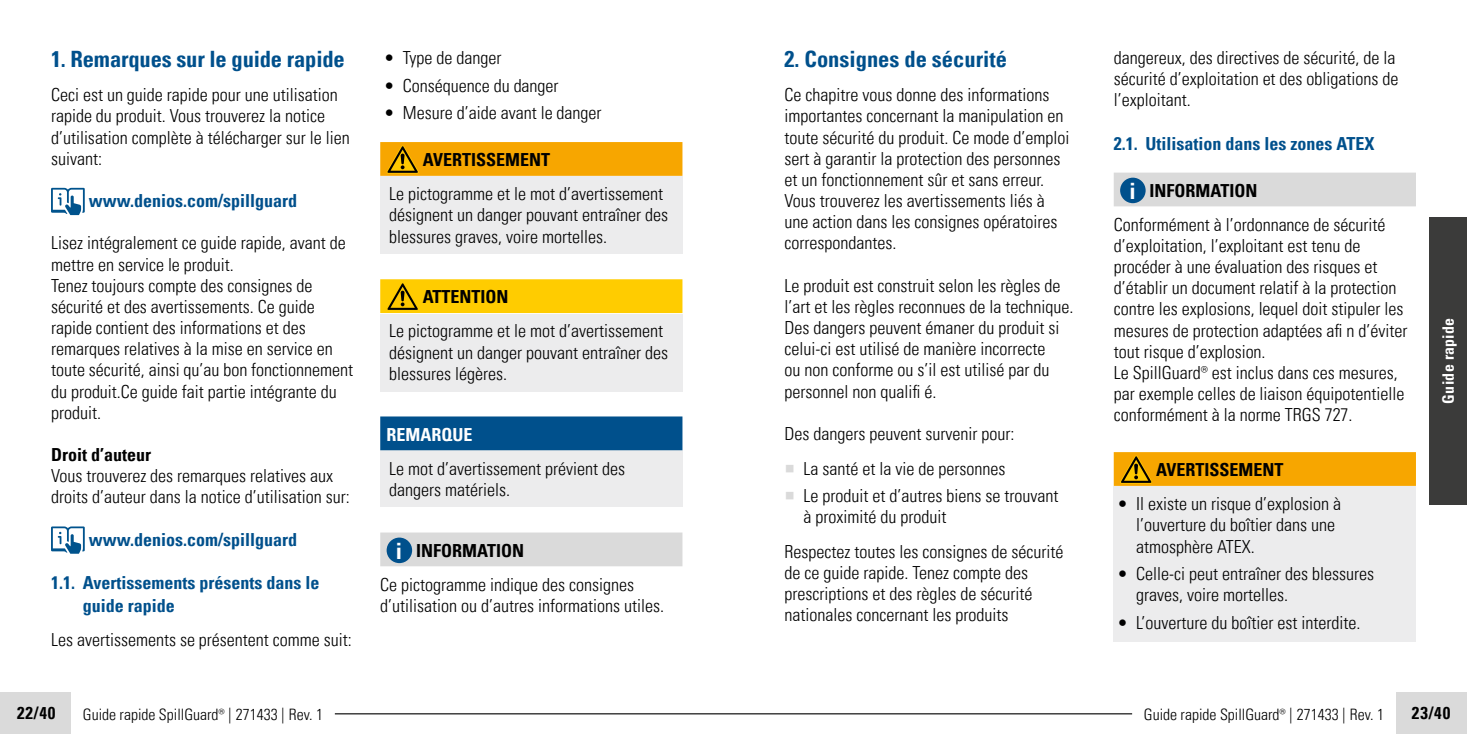
<style>
.page{position:relative;width:1467px;height:734px;background:#fff}
.page>*{position:absolute;margin:0;border:0;box-sizing:border-box;transform-origin:0 0}
.t1{font:700 condensed 22.5px "Univers LT Pro";letter-spacing:-.005em;color:#00508c}
.t2{font:300 condensed 18px/21.2px "Univers LT Pro";color:#000}
.t3{font:700 condensed 18px/22.5px "Univers LT Pro";color:#00508c}
.t4{font:700 condensed 18px "Univers LT Pro";color:#000}
.t5{font:700 condensed 18px "Univers LT Pro";color:#fff}
.t6{font:700 condensed 16.88px "Univers LT Pro";letter-spacing:.05em;color:#000}
.t7{font:300 condensed 15.75px "Univers LT Pro";color:#000}
.t8{font:700 condensed 15.75px "Univers LT Pro";letter-spacing:.02em;color:#fff}
.s1{font-weight:700;font-size:22.5px;color:#fff}
.s2{font-weight:700}
</style>
<div class="page">
<div style="left:1429px;top:217px;width:38px;height:287px;background:#3b3b3a"></div>
<div style="left:0;top:691px;width:71px;height:42px;background:#dadada"></div>
<div style="left:1397px;top:691px;width:70px;height:42px;background:#dadada"></div>
<hr style="left:335px;top:713px;width:797px;height:1px;background:#000">
<div style="left:380px;top:450px;width:303px;height:57px;background:#ececed"></div>
<div style="left:380px;top:313px;width:303px;height:78px;background:#ececed"></div>
<div style="left:380px;top:176px;width:303px;height:78px;background:#ececed"></div>
<svg style="left:51px;top:188px;width:34px;height:27px"></svg>
<svg style="left:51px;top:526px;width:34px;height:27px"></svg>
<div style="left:380px;top:142px;width:302px;height:34px;background:#f7a600"></div>
<div style="left:380px;top:279px;width:302px;height:34px;background:#fc0"></div>
<div style="left:380px;top:416px;width:302px;height:34px;background:#00508c"></div>
<div style="left:380px;top:532px;width:302px;height:34px;background:#dadada"></div>
<svg style="left:387px;top:146px;width:32px;height:28px"></svg>
<svg style="left:387px;top:283px;width:31px;height:27px"></svg>
<div style="left:387px;top:537px;width:25px;height:26px;background:#00508c;border-radius:50%"></div>
<div style="left:1113px;top:486px;width:303px;height:155px;background:#ececed"></div>
<div style="left:1114px;top:172px;width:302px;height:34px;background:#dadada"></div>
<div style="left:1114px;top:452px;width:302px;height:34px;background:#f7a600"></div>
<div style="left:1120px;top:178px;width:26px;height:25px;background:#00508c;border-radius:50%"></div>
<svg style="left:1120px;top:456px;width:32px;height:27px"></svg>
<p class="t1" style="left:51px;top:46px;width:295px">1. Remarques sur le guide rapide</p>
<p class="t2" style="left:51px;top:83px;width:300px">Ceci est un guide rapide pour une utilisation rapide du produit. Vous trouverez la notice d’utilisation complète à télécharger sur le lien suivant:</p>
<p class="t3" style="left:89px;top:189px;width:210px">www.denios.com/spillguard</p>
<p class="t2" style="left:51px;top:231px;width:304px">Lisez intégralement ce guide rapide, avant de mettre en service le produit.<br>Tenez toujours compte des consignes de sécurité et des avertissements. Ce guide rapide contient des informations et des remarques relatives à la mise en service en toute sécurité, ainsi qu’au bon fonctionnement du produit.Ce guide fait partie intégrante du produit.</p>
<p class="t4" style="left:51px;top:443px;width:101px">Droit d’auteur</p>
<p class="t2" style="left:51px;top:464px;width:300px">Vous trouverez des remarques relatives aux droits d’auteur dans la notice d’utilisation sur:</p>
<p class="t3" style="left:89px;top:527px;width:210px">www.denios.com/spillguard</p>
<p class="t3" style="left:83px;top:571px;width:238px;text-indent:-32px">1.1. Avertissements présents dans le guide rapide</p>
<p class="t2" style="left:51px;top:628px;width:302px">Les avertissements se présentent comme suit:</p>
<p class="t2" style="left:385px;top:46px;width:118px">• Type de danger</p>
<p class="t2" style="left:385px;top:74px;width:175px">• Conséquence du danger</p>
<p class="t2" style="left:385px;top:101px;width:218px">• Mesure d’aide avant le danger</p>
<p class="t4" style="left:423px;top:149px;width:129px">AVERTISSEMENT</p>
<p class="t2" style="left:389px;top:182px;width:280px">Le pictogramme et le mot d’avertissement désignent un danger pouvant entraîner des blessures graves, voire mortelles.</p>
<p class="t4" style="left:423px;top:286px;width:87px">ATTENTION</p>
<p class="t2" style="left:389px;top:319px;width:280px">Le pictogramme et le mot d’avertissement désignent un danger pouvant entraîner des blessures légères.</p>
<p class="t5" style="left:387px;top:423px;width:88px">REMARQUE</p>
<p class="t2" style="left:389px;top:456px;width:237px">Le mot d’avertissement prévient des dangers matériels.</p>
<p class="t2" style="left:380px;top:532px;width:255px;line-height:34px;text-indent:16px"><span class="s1">i</span> <span class="s2">INFORMATION<br></span>Ce pictogramme indique des consignes</p>
<p class="t2" style="left:380px;top:594px;width:285px">d’utilisation ou d’autres informations utiles.</p>
<p class="t1" style="left:784px;top:46px;width:224px">2. Consignes de sécurité</p>
<p class="t2" style="left:784px;top:83px;width:286px">Ce chapitre vous donne des informations importantes concernant la manipulation en toute sécurité du produit. Ce mode d’emploi sert à garantir la protection des personnes et un fonctionnement sûr et sans erreur.<br>Vous trouverez les avertissements liés à une action dans les consignes opératoires correspondantes.</p>
<p class="t2" style="left:784px;top:274px;width:290px">Le produit est construit selon les règles de l’art et les règles reconnues de la technique.<br>Des dangers peuvent émaner du produit si celui-ci est utilisé de manière incorrecte<br>ou non conforme ou s’il est utilisé par du personnel non qualifi é.</p>
<p class="t2" style="left:784px;top:415px;width:231px;line-height:34.6px;text-align:center">Des dangers peuvent survenir pour:<br>La santé et la vie de personnes</p>
<p class="t2" style="left:804px;top:484px;width:256px">Le produit et d’autres biens se trouvant à proximité du produit</p>
<p class="t2" style="left:784px;top:539px;width:280px">Respectez toutes les consignes de sécurité de ce guide rapide. Tenez compte des prescriptions et des règles de sécurité nationales concernant les produits</p>
<p class="t2" style="left:1114px;top:46px;width:286px">dangereux, des directives de sécurité, de la sécurité d’exploitation et des obligations de l’exploitant.</p>
<p class="t3" style="left:1114px;top:132px;width:262px">2.1. Utilisation dans les zones ATEX</p>
<p class="t2" style="left:1114px;top:172px;width:273px;line-height:34px;text-indent:16px"><span class="s1">i</span> <span class="s2">INFORMATION<br></span>Conformément à l’ordonnance de sécurité</p>
<p class="t2" style="left:1114px;top:234px;width:295px">d’exploitation, l’exploitant est tenu de procéder à une évaluation des risques et d’établir un document relatif à la protection contre les explosions, lequel doit stipuler les mesures de protection adaptées afi n d’éviter tout risque d’explosion.<br>Le SpillGuard® est inclus dans ces mesures, par exemple celles de liaison équipotentielle conformément à la norme TRGS 727.</p>
<p class="t4" style="left:1156px;top:459px;width:129px">AVERTISSEMENT</p>
<p class="t2" style="left:1136px;top:492px;width:206px;text-indent:-18px">• Il existe un risque d’explosion à l’ouverture du boîtier dans une atmosphère ATEX.</p>
<p class="t2" style="left:1136px;top:562px;width:239px;text-indent:-18px">• Celle-ci peut entraîner des blessures graves, voire mortelles.</p>
<p class="t2" style="left:1118px;top:610px;width:244px">• L’ouverture du boîtier est interdite.</p>
<p class="t8" style="left:1438px;top:403px;width:87px;rotate:-90deg">Guide rapide</p>
<p class="t6" style="left:17px;top:702px;width:40px">22/40</p>
<p class="t7" style="left:83px;top:703px;width:242px">Guide rapide SpillGuard® | 271433 | Rev. 1</p>
<p class="t7" style="left:1144px;top:703px;width:242px">Guide rapide SpillGuard® | 271433 | Rev. 1</p>
<p class="t6" style="left:1412px;top:702px;width:40px">23/40</p>
</div>
